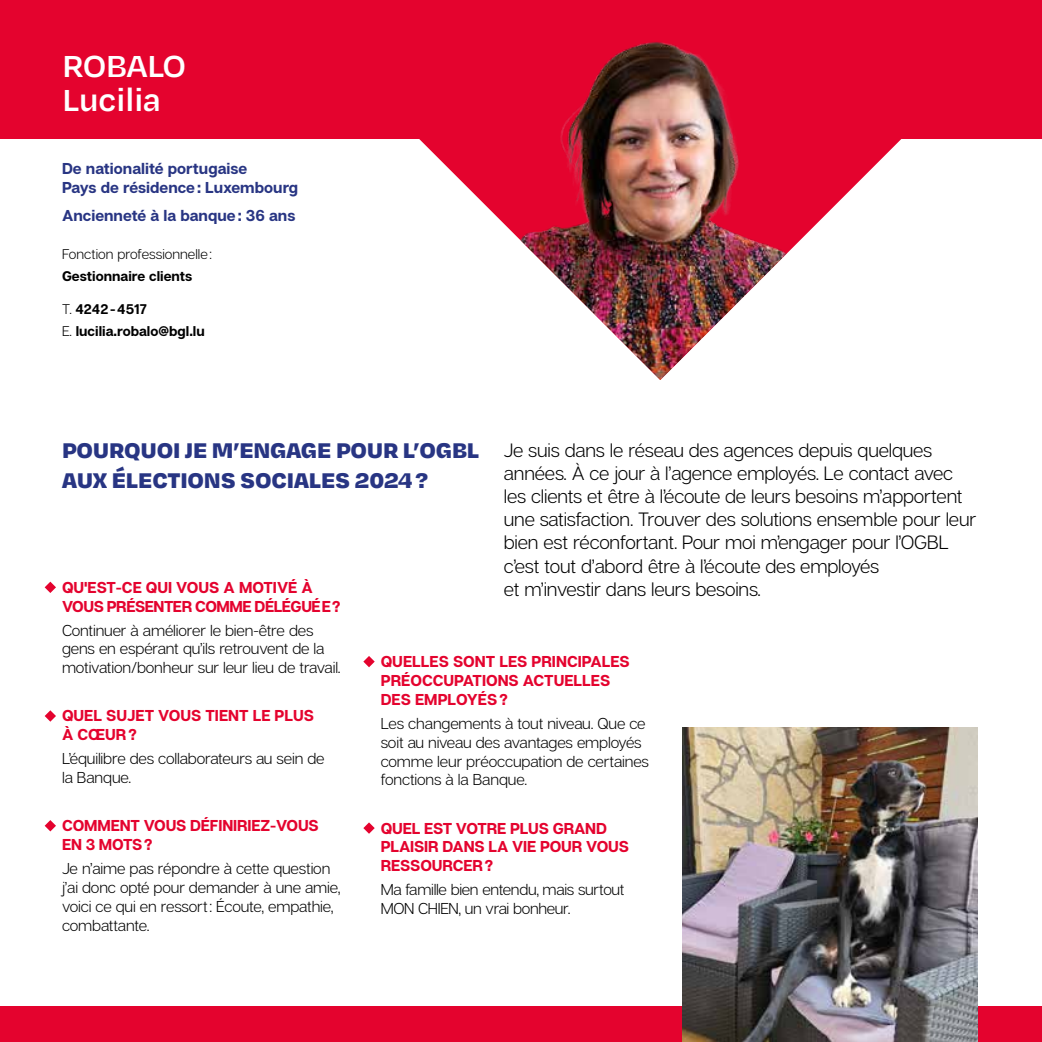
<style>
.page{position:relative;width:1042px;height:1042px;background:#fff}
.page>*{position:absolute;margin:0;border:0;box-sizing:border-box;transform-origin:0 0}
.t1{font:600 35px/33.2px "Degular Text";letter-spacing:-.02em;color:#fff}
.t2{font:900 24.5px/29.8px "Degular Text";letter-spacing:-.01em;color:#283583}
.t3{font:300 19.25px/23.1px "Articulat C Fv 2";letter-spacing:-.01em;color:#000}
.t4{font:300 15.75px/18.9px "Articulat C Fv 2";letter-spacing:-.01em;color:#000}
.t5{font:700 15.75px/18.9px "Articulat C Fv 2";letter-spacing:-.01em;color:#e4032e}
.t6{font:700 15.75px/18.9px "Articulat C Fv 2";color:#283583}
.t7{font:700 15.75px "Articulat C Fv 2";letter-spacing:-.03em;color:#e4032e}
.t8{font:700 14px/21.7px "Articulat C Fv 2";color:#000}
.t9{font:300 14px "Articulat C Fv 2";color:#000}
.s1{font-weight:300}
</style>
<div class="page">
<div style="left:0;top:1006px;width:1042px;height:36px;background:#e4032e"></div>
<div style="left:0;top:0;width:1042px;height:139px;background:#e4032e"></div>
<svg style="left:45px;top:582px;width:11px;height:11px"></svg>
<svg style="left:363px;top:656px;width:12px;height:11px"></svg>
<svg style="left:45px;top:710px;width:11px;height:12px"></svg>
<svg style="left:363px;top:822px;width:12px;height:12px"></svg>
<svg style="left:45px;top:820px;width:11px;height:11px"></svg>
<img style="left:428px;top:42px;width:442px;height:338px">
<img style="left:682px;top:728px;width:296px;height:314px">
<h1 class="t1" style="left:62px;top:48px;width:126px">ROBALO<br>Lucilia</h1>
<p class="t6" style="left:62px;top:160px;width:238px">De nationalité portugaise<br>Pays de résidence: Luxembourg</p>
<p class="t6" style="left:62px;top:207px;width:235px">Ancienneté à la banque: 36 ans</p>
<p class="t9" style="left:62px;top:246px;width:151px">Fonction professionnelle:</p>
<p class="t8" style="left:62px;top:266px;width:132px">Gestionnaire clients</p>
<p class="t8" style="left:62px;top:299px;width:144px"><span class="s1">T.</span> 4242-4517<br><span class="s1">E.</span> lucilia.robalo@bgl.lu</p>
<h2 class="t2" style="left:62px;top:434px;width:419px">POURQUOI JE M’ENGAGE POUR L’OGBL<br>AUX ÉLECTIONS SOCIALES 2024?</h2>
<p class="t3" style="left:504px;top:439px;width:474px">Je suis dans le réseau des agences depuis quelques années. À ce jour à l’agence employés. Le contact avec les clients et être à l’écoute de leurs besoins m’apportent une satisfaction. Trouver des solutions ensemble pour leur bien est réconfortant. Pour moi m’engager pour l’OGBL c’est tout d’abord être à l’écoute des employés</p>
<p class="t5" style="left:62px;top:579px;width:252px">QU'EST-CE QUI VOUS A MOTIVÉ À</p>
<p class="t3" style="left:504px;top:577px;width:259px">et m’investir dans leurs besoins.</p>
<p class="t7" style="left:62px;top:596px;width:280px">VOUS PRÉSENTER COMME DÉLÉGUÉE?</p>
<p class="t4" style="left:62px;top:621px;width:280px">Continuer à améliorer le bien-être des gens en espérant qu’ils retrouvent de la motivation/bonheur sur leur lieu de travail.</p>
<p class="t5" style="left:381px;top:653px;width:250px">QUELLES SONT LES PRINCIPALES<br>PRÉOCCUPATIONS ACTUELLES<br>DES EMPLOYÉS?</p>
<p class="t4" style="left:381px;top:714px;width:270px">Les changements à tout niveau. Que ce soit au niveau des avantages employés comme leur préoccupation de certaines fonctions à la Banque.</p>
<p class="t5" style="left:62px;top:707px;width:253px">QUEL SUJET VOUS TIENT LE PLUS<br>À CŒUR?</p>
<p class="t4" style="left:62px;top:749px;width:264px">L’équilibre des collaborateurs au sein de la Banque.</p>
<p class="t5" style="left:62px;top:817px;width:258px">COMMENT VOUS DÉFINIRIEZ-VOUS<br>EN 3 MOTS?</p>
<p class="t4" style="left:62px;top:859px;width:280px">Je n’aime pas répondre à cette question j’ai donc opté pour demander à une amie, voici ce qui en ressort: Écoute, empathie, combattante.</p>
<p class="t5" style="left:381px;top:819px;width:250px">QUEL EST VOTRE PLUS GRAND<br>PLAISIR DANS LA VIE POUR VOUS<br>RESSOURCER?</p>
<p class="t4" style="left:381px;top:880px;width:245px">Ma famille bien entendu, mais surtout<br>MON CHIEN, un vrai bonheur.</p>
</div>
